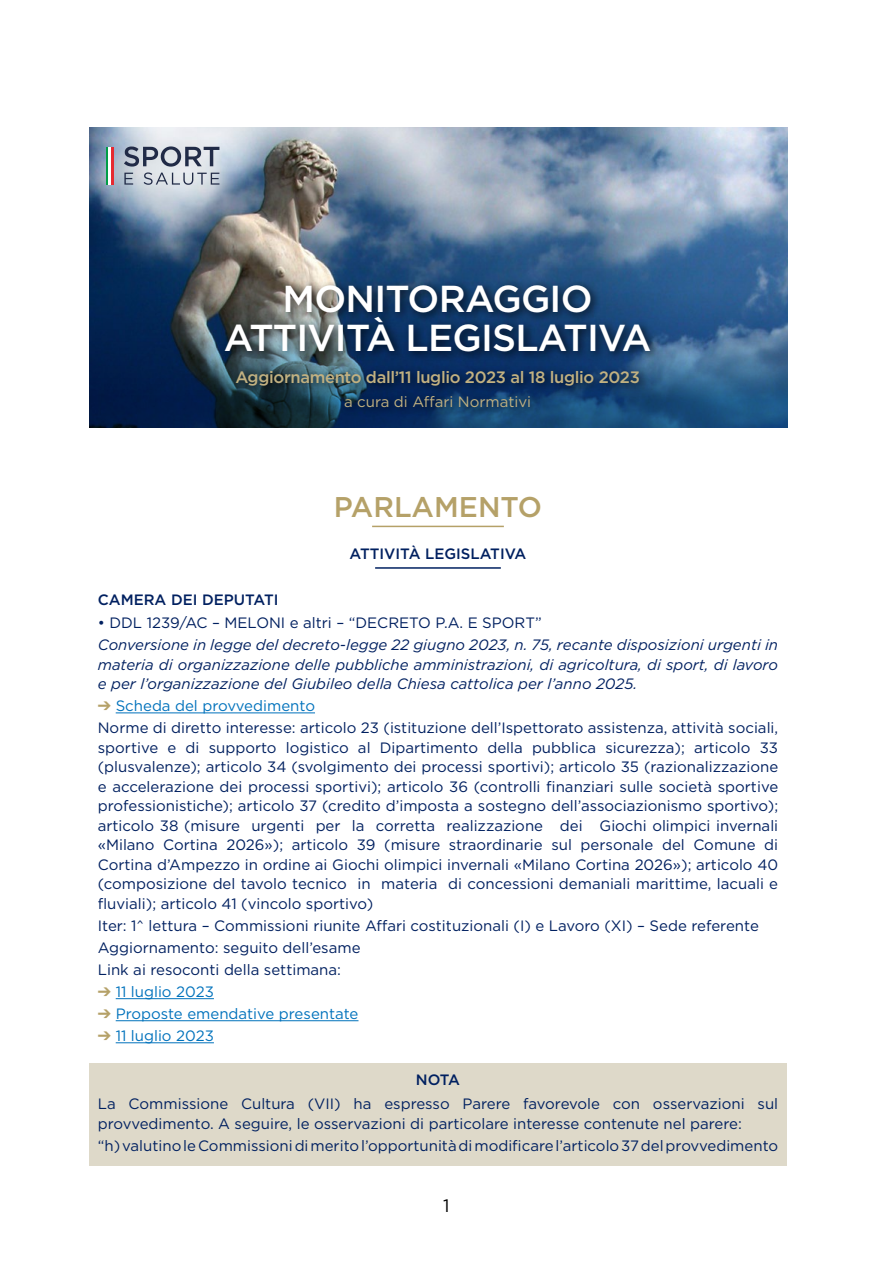
<style>
.page{position:relative;width:893px;height:1263px;background:#fff}
.page>*{position:absolute;margin:0;border:0;box-sizing:border-box;transform-origin:0 0}
.t1{font:500 37.5px/39px "Gotham";letter-spacing:-.02em;color:#fff;text-align:center}
.t2{font:500 28.5px "Gotham";color:#b5a168}
.t3{font:18px "Gotham";color:#000}
.t4{font:500 16.5px "Gotham";letter-spacing:-.02em;color:#c2b181}
.t5{font:15px/19.5px "Gotham";color:#002060}
.t6{font:italic 15px/19.5px "Gotham";color:#002060;text-align:justify}
.t7{font:15px "Gotham";color:#0072bc}
.t8{font:500 15px "Gotham";color:#002060}
.t9{font:15px "Gotham";color:#c2b181}
.s1{color:#b5a168}
.s2{color:#0072bc}
</style>
<div class="page">
<div style="left:89px;top:1063px;width:698px;height:102px;background:#ded9c9"></div>
<img style="left:89px;top:128px;width:698px;height:140px">
<svg style="left:89px;top:268px;width:698px;height:159px;background:#24486f"></svg>
<div style="left:220px;top:280px;width:441px;height:138px;background:#000;opacity:.75"></div>
<svg style="left:124px;top:146px;width:95px;height:39px;background:#a8afba"></svg>
<hr style="left:106px;top:147px;width:3px;height:38px;background:#009e47">
<hr style="left:109px;top:147px;width:2px;height:38px;background:#fff">
<hr style="left:111px;top:147px;width:2px;height:38px;background:#e62930">
<hr style="left:372px;top:526px;width:132px;height:1px;background:#b5a168">
<hr style="left:375px;top:567px;width:126px;height:2px;background:#002060">
<hr style="left:116px;top:712px;width:199px;height:1px;background:#0072bc">
<hr style="left:116px;top:998px;width:98px;height:1px;background:#0072bc">
<hr style="left:116px;top:1020px;width:242px;height:1px;background:#0072bc">
<hr style="left:116px;top:1042px;width:98px;height:1px;background:#0072bc">
<h1 class="t1" style="left:224px;top:279px;width:429px">MONITORAGGIO<br>ATTIVITÀ LEGISLATIVA</h1>
<p class="t4" style="left:235px;top:366px;width:406px">Aggiornamento dall’11 luglio 2023 al 18 luglio 2023</p>
<p class="t9" style="left:344px;top:392px;width:189px">a cura di Affari Normativi</p>
<h2 class="t2" style="left:334px;top:488px;width:210px">PARLAMENTO</h2>
<p class="t8" style="left:350px;top:544px;width:178px">ATTIVITÀ LEGISLATIVA</p>
<p class="t8" style="left:98px;top:589px;width:182px">CAMERA DEI DEPUTATI</p>
<p class="t5" style="left:98px;top:613px;width:445px">• DDL 1239/AC – MELONI e altri – “DECRETO P.A. E SPORT”</p>
<p class="t6" style="left:98px;top:635px;width:682px">Conversione in legge del decreto-legge 22 giugno 2023, n. 75, recante disposizioni urgenti in materia di organizzazione delle pubbliche amministrazioni, di agricoltura, di sport, di lavoro e per l’organizzazione del Giubileo della Chiesa cattolica per l’anno 2025.</p>
<p class="t5" style="left:98px;top:695px;width:682px;line-height:22px"><span class="s1">➔</span> <span class="s2">Scheda del provvedimento<br></span>Norme di diretto interesse: articolo 23 (istituzione dell’Ispettorato assistenza, attività sociali,</p>
<p class="t5" style="left:98px;top:737px;width:682px;text-align:justify">sportive e di supporto logistico al Dipartimento della pubblica sicurezza); articolo 33 (plusvalenze); articolo 34 (svolgimento dei processi sportivi); articolo 35 (razionalizzazione e accelerazione dei processi sportivi); articolo 36 (controlli finanziari sulle società sportive professionistiche); articolo 37 (credito d’imposta a sostegno dell’associazionismo sportivo); articolo 38 (misure urgenti per la corretta realizzazione dei Giochi olimpici invernali «Milano Cortina 2026»); articolo 39 (misure straordinarie sul personale del Comune di Cortina d’Ampezzo in ordine ai Giochi olimpici invernali «Milano Cortina 2026»); articolo 40 (composizione del tavolo tecnico in materia di concessioni demaniali marittime, lacuali e fluviali); articolo 41 (vincolo sportivo)</p>
<p class="t5" style="left:98px;top:914px;width:663px;line-height:22px">Iter: 1^ lettura – Commissioni riunite Affari costituzionali (I) e Lavoro (XI) – Sede referente<br>Aggiornamento: seguito dell’esame<br>Link ai resoconti della settimana:</p>
<p class="t7" style="left:98px;top:982px;width:118px"><span class="s1">➔</span> 11 luglio 2023</p>
<p class="t7" style="left:98px;top:1004px;width:262px"><span class="s1">➔</span> Proposte emendative presentate</p>
<p class="t7" style="left:98px;top:1026px;width:118px"><span class="s1">➔</span> 11 luglio 2023</p>
<p class="t8" style="left:416px;top:1070px;width:46px">NOTA</p>
<p class="t5" style="left:98px;top:1094px;width:682px">La Commissione Cultura (VII) ha espresso Parere favorevole con osservazioni sul provvedimento. A seguire, le osservazioni di particolare interesse contenute nel parere:</p>
<p class="t5" style="left:98px;top:1135px;width:682px">“h) valutino le Commissioni di merito l’opportunità di modificare l’articolo 37 del provvedimento</p>
<p class="t3" style="left:443px;top:1194px;width:8px">1</p>
</div>
